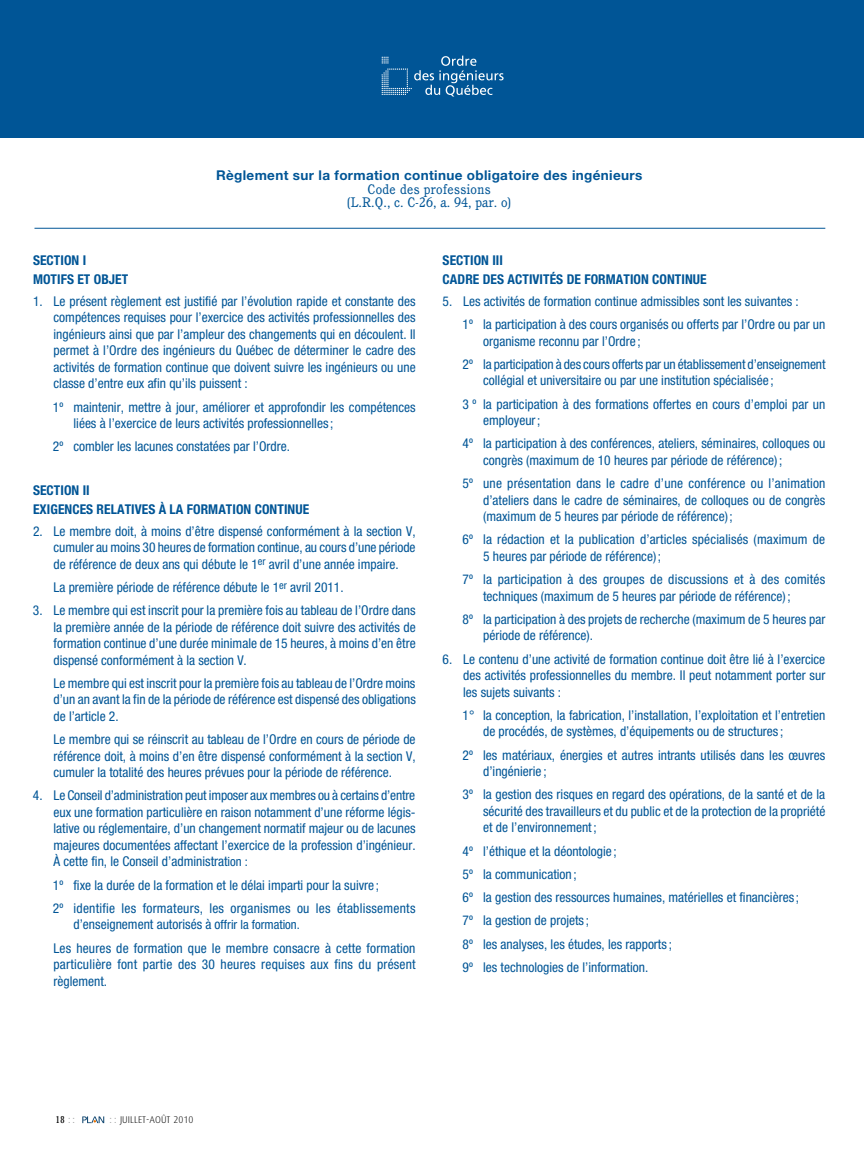
<style>
.page{position:relative;width:864px;height:1161px;background:#fff}
.page>*{position:absolute;margin:0;border:0;box-sizing:border-box;transform-origin:0 0}
.t1{font:condensed 13.5px/16.5px "Helvetica Neue";color:#005596}
.t2{font:700 condensed 13.5px/18.9px "Helvetica Neue";letter-spacing:.005em;color:#005596}
.t3{font:condensed 13.5px/23.2px "Helvetica Neue";letter-spacing:.02em;color:#005596}
.t4{font:700 13.5px "Helvetica Neue";letter-spacing:.025em;color:#005596}
.t5{font:13.5px/13.5px "Cushing";letter-spacing:.025em;color:#005596;text-align:center}
.t6{font:300 9.75px "Dax";letter-spacing:.005em;color:#000}
.t7{font:300 condensed 9.45px "Digi Antiqua";color:#000}
.s1{font-size:12.75px}
.s2{font-family:"Dax";font-stretch:normal;font-size:13.5px;color:#9c9e9f}
.s3{font-size:13.5px;color:#9c9e9f}
</style>
<div class="page">
<svg style="left:82px;top:1116px;width:22px;height:7px"></svg>
<div style="left:0;top:0;width:864px;height:138px;background:#005596"></div>
<svg style="left:382px;top:56px;width:122px;height:41px"></svg>
<hr style="left:34px;top:228px;width:791px;height:1px;background:#005596">
<p class="t4" style="left:216px;top:167px;width:428px">Règlement sur la formation continue obligatoire des ingénieurs</p>
<p class="t5" style="left:346px;top:182px;width:167px">Code des professions (L.R.Q., c. C-26, a. 94, par. o)</p>
<p class="t2" style="left:33px;top:251px;width:97px">SECTION I<br>MOTIFS ET OBJET</p>
<p class="t1" style="left:54px;top:293px;width:364px;text-align:justify;text-indent:-21px">1. Le présent règlement est justifié par l’évolution rapide et constante des compétences requises pour l’exercice des activités professionnelles des ingénieurs ainsi que par l’ampleur des changements qui en découlent. Il permet à l’Ordre des ingénieurs du Québec de déterminer le cadre des activités de formation continue que doivent suivre les ingénieurs ou une classe d’entre eux afin qu’ils puissent :</p>
<p class="t1" style="left:74px;top:399px;width:344px;text-indent:-21px">1º maintenir, mettre à jour, améliorer et approfondir les compétences liées à l’exercice de leurs activités professionnelles ;</p>
<p class="t1" style="left:53px;top:438px;width:239px">2º combler les lacunes constatées par l’Ordre.</p>
<p class="t2" style="left:33px;top:480px;width:278px">SECTION II<br>EXIGENCES RELATIVES À LA FORMATION CONTINUE</p>
<p class="t1" style="left:54px;top:523px;width:364px;text-align:justify;text-indent:-21px">2. Le membre doit, à moins d’être dispensé conformément à la section V, cumuler au moins 30 heures de formation continue, au cours d’une période de référence de deux ans qui débute le 1<sup>er</sup> avril d’une année impaire.</p>
<p class="t1" style="left:54px;top:579px;width:292px">La première période de référence débute le 1<sup>er</sup> avril 2011.</p>
<p class="t1" style="left:54px;top:602px;width:364px;text-align:justify;text-indent:-21px">3. Le membre qui est inscrit pour la première fois au tableau de l’Ordre dans la première année de la période de référence doit suivre des activités de formation continue d’une durée minimale de 15 heures, à moins d’en être dispensé conformément à la section V.</p>
<p class="t1" style="left:54px;top:675px;width:364px;text-align:justify">Le membre qui est inscrit pour la première fois au tableau de l’Ordre moins d’un an avant la fin de la période de référence est dispensé des obligations de l’article 2.</p>
<p class="t1" style="left:54px;top:731px;width:364px;text-align:justify">Le membre qui se réinscrit au tableau de l’Ordre en cours de période de référence doit, à moins d’en être dispensé conformément à la section V, cumuler la totalité des heures prévues pour la période de référence.</p>
<p class="t1" style="left:54px;top:787px;width:364px;text-align:justify;text-indent:-21px">4. Le Conseil d’administration peut imposer aux membres ou à certains d’entre eux une formation particulière en raison notamment d’une réforme légis&shy;lative ou réglementaire, d’un changement normatif majeur ou de lacunes majeures documentées affectant l’exercice de la profession d’ingénieur.<br>À cette fin, le Conseil d’administrat<span class="s1">ion :</span></p>
<p class="t3" style="left:53px;top:873px;width:364px">1º fixe la durée de la formation et le délai imparti pour la suivre ;<br>2º identifie les formateurs, les organismes ou les établissements</p>
<p class="t1" style="left:54px;top:913px;width:364px;line-height:23.2px;text-indent:20px">d’enseignement autorisés à o<span class="s1">ffrir la formation.<br></span>Les heures de formation que le membre consacre à cette formation</p>
<p class="t1" style="left:54px;top:956px;width:364px">particulière font partie des 30 heures requises aux fins du présent règlement.</p>
<p class="t2" style="left:443px;top:251px;width:266px">SECTION III<br>CADRE DES ACTIVITÉS DE FORMATION CONTINUE</p>
<p class="t1" style="left:463px;top:289px;width:364px;line-height:23.2px;text-indent:-20px">5. Les activités de formation continue admissibles sont les suivantes :<br>1º la participation à des cours organisés ou offerts par l’Ordre ou par un</p>
<p class="t1" style="left:463px;top:329px;width:364px;line-height:23.2px;text-indent:21px">organisme reconnu par l’Ordre ;<br>2º la participation à des cours offerts par un établissement d’enseignement</p>
<p class="t1" style="left:463px;top:369px;width:364px;line-height:23.2px;text-indent:21px">collégial et universitaire ou par une institution spécialisée ;<br>3 º la participation à des formations offertes en cours d’emploi par un</p>
<p class="t1" style="left:463px;top:409px;width:364px;line-height:23.2px;text-indent:21px">employeur;<br>4º la participation à des conférences, ateliers, séminaires, colloques ou</p>
<p class="t1" style="left:463px;top:448px;width:364px;line-height:23.2px;text-indent:21px">congrès (maximum de 10 heures par période de référence) ;<br>5º une présentation dans le cadre d’une conférence ou l’animation</p>
<p class="t1" style="left:483px;top:492px;width:344px">d’ateliers dans le cadre de séminaires, de colloques ou de congrès (maximum de 5 heures par période de référence) ;</p>
<p class="t1" style="left:483px;top:531px;width:344px;text-indent:-21px">6º la rédaction et la publication d’articles spécialisés (maximum de<br>5 heures par période de référence) ;</p>
<p class="t1" style="left:483px;top:571px;width:344px;text-indent:-21px">7º la participation à des groupes de discussions et à des comités techniques (maximum de 5 heures par période de référence) ;</p>
<p class="t1" style="left:483px;top:611px;width:344px;text-indent:-21px">8º la participation à des projets de recherche (maximum de 5 heures par période de référence).</p>
<p class="t1" style="left:463px;top:651px;width:364px;text-align:justify;text-indent:-21px">6. Le contenu d’une activité de formation continue doit être lié à l’exercice des activités professionnelles du membre. Il peut notamment porter sur les sujets suivants :</p>
<p class="t1" style="left:483px;top:707px;width:344px;text-indent:-21px">1° la conception, la fabrication, l’installation, l’exploitation et l’entretien de procédés, de systèmes, d’équipements ou de structures ;</p>
<p class="t1" style="left:483px;top:746px;width:344px;text-indent:-21px">2º les matériaux, énergies et autres intrants utilisés dans les œuvres d’ingénierie ;</p>
<p class="t1" style="left:483px;top:786px;width:344px;text-align:justify;text-indent:-21px">3º la gestion des risques en regard des opérations, de la santé et de la sécurité des travailleurs et du public et de la protection de la propriété et de l’environnement;</p>
<p class="t1" style="left:463px;top:839px;width:338px;line-height:23.2px">4º l’éthique et la déontologie ;<br>5º la communication ;<br>6º la gestion des ressources humaines, matérielles et financières ; 7º la gestion de projets ;<br>8º les analyses, les études, les rapports ;<br>9º les technologies de l’information.</p>
<p class="t7" style="left:56px;top:1114px;width:21px">18 <span class="s2">::</span></p>
<p class="t6" style="left:109px;top:1114px;width:86px"><span class="s3">::</span> JUILLET-AOÛT 2010</p>
</div>
